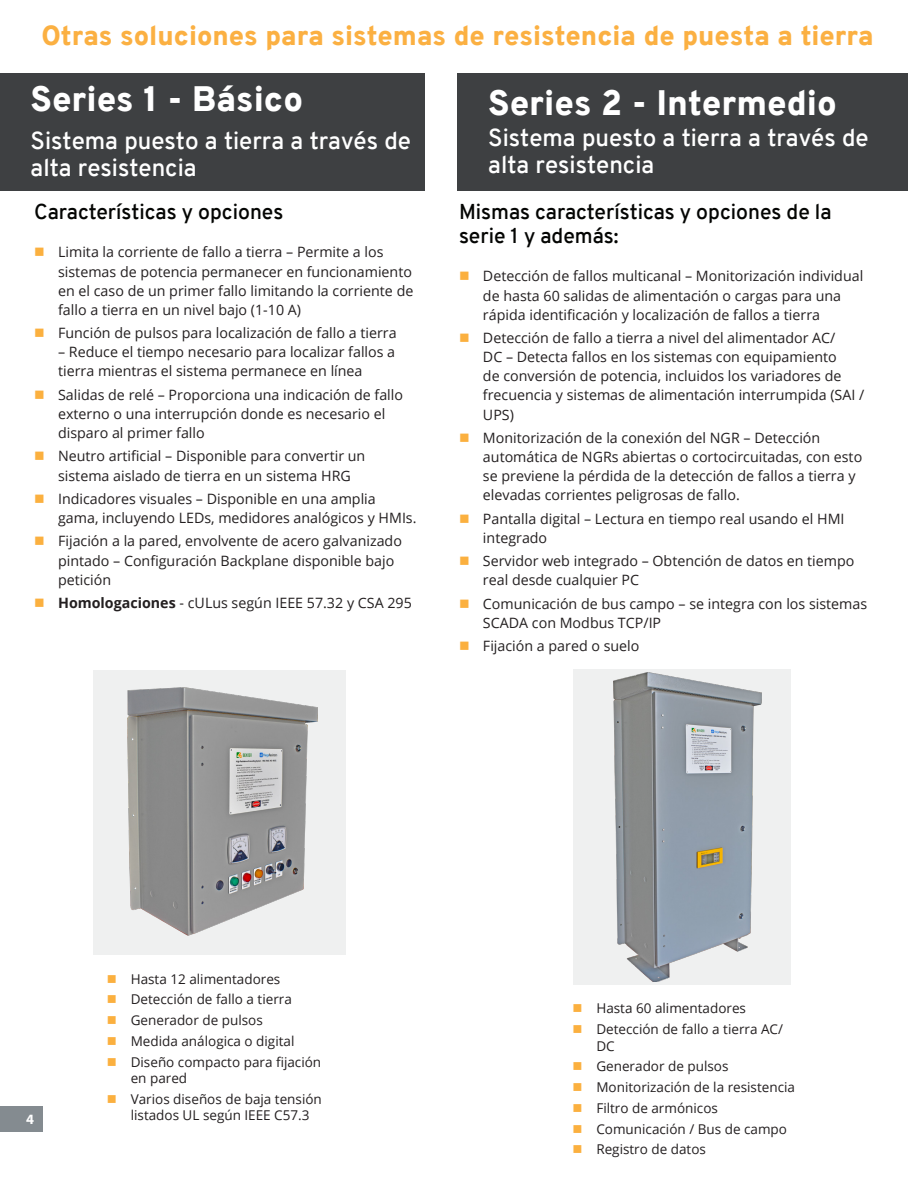
<style>
.page{position:relative;width:918px;height:1188px;background:#fff}
.page>*{position:absolute;margin:0;border:0;box-sizing:border-box;transform-origin:0 0}
.Page_Header_White_Te{font:900 34.5px "Overpass";color:#fff}
.Page_Header_White_Te-2{font:900 27px "Overpass";color:#fbb042}
.Page_Subheader_White{font:600 24px/27px "Overpass";color:#fff}
.List_header{font:600 21px/24px "Overpass";color:#040503}
.t1{font:14.25px/19.2px "Open Sans";color:#231f20}
.t2{font:700 14.25px "Myriad Pro";color:#fff}
.t3{font:13.5px/16.5px "Open Sans";color:#231f20}
.s1{font-weight:700}
</style>
<div class="page">
<div style="left:0;top:1106px;width:43px;height:25px;background:#848b90"></div>
<div style="left:573px;top:669px;width:218px;height:315px;background:#eff0f0"></div>
<div style="left:93px;top:670px;width:253px;height:285px;background:#eff0f0"></div>
<div style="left:0;top:73px;width:425px;height:118px;background:#3e4042"></div>
<div style="left:458px;top:73px;width:450px;height:118px;background:#3e4042"></div>
<img style="left:128px;top:687px;width:190px;height:249px">
<img style="left:614px;top:672px;width:148px;height:310px">
<p class="Page_Header_White_Te-2" style="left:41px;top:16px;width:834px">Otras soluciones para sistemas de resistencia de puesta a tierra</p>
<p class="Page_Header_White_Te" style="left:31px;top:75px;width:274px">Series 1 - Básico</p>
<p class="Page_Subheader_White" style="left:31px;top:127px;width:382px">Sistema puesto a tierra a través de alta resistencia</p>
<p class="List_header" style="left:34px;top:200px;width:251px">Características y opciones</p>
<p class="t1" style="left:58px;top:242px;width:357px">Limita la corriente de fallo a tierra – Permite a los sistemas de potencia permanecer en funcionamiento en el caso de un primer fallo limitando la corriente de fallo a tierra en un nivel bajo (1-10 A)</p>
<p class="t1" style="left:58px;top:323px;width:340px">Función de pulsos para localización de fallo a tierra</p>
<p class="t1" style="left:58px;top:342px;width:339px">– Reduce el tiempo necesario para localizar fallos a tierra mientras el sistema permanece en línea</p>
<p class="t1" style="left:58px;top:385px;width:347px">Salidas de relé – Proporciona una indicación de fallo externo o una interrupción donde es necesario el disparo al primer fallo</p>
<p class="t1" style="left:58px;top:446px;width:309px">Neutro artificial – Disponible para convertir un sistema aislado de tierra en un sistema HRG</p>
<p class="t1" style="left:58px;top:489px;width:360px">Indicadores visuales – Disponible en una amplia gama, incluyendo LEDs, medidores analógicos y HMIs.</p>
<p class="t1" style="left:58px;top:531px;width:345px">Fijación a la pared, envolvente de acero galvanizado pintado – Configuración Backplane disponible bajo petición</p>
<p class="t1" style="left:58px;top:593px;width:355px"><span class="s1">Homologaciones</span> - cULus según IEEE 57.32 y CSA 295</p>
<p class="Page_Header_White_Te" style="left:488px;top:78px;width:350px">Series 2 - Intermedio</p>
<p class="Page_Subheader_White" style="left:488px;top:125px;width:382px">Sistema puesto a tierra a través de alta resistencia</p>
<p class="List_header" style="left:459px;top:200px;width:374px">Mismas características y opciones de la serie 1 y además:</p>
<p class="t1" style="left:483px;top:266px;width:382px">Detección de fallos multicanal – Monitorización individual de hasta 60 salidas de alimentación o cargas para una rápida identificación y localización de fallos a tierra</p>
<p class="t1" style="left:483px;top:328px;width:383px">Detección de fallo a tierra a nivel del alimentador AC/<br>DC – Detecta fallos en los sistemas con equipamiento<br>de conversión de potencia, incluidos los variadores de frecuencia y sistemas de alimentación interrumpida (SAI / UPS)</p>
<p class="t1" style="left:483px;top:428px;width:381px">Monitorización de la conexión del NGR – Detección automática de NGRs abiertas o cortocircuitadas, con esto se previene la pérdida de la detección de fallos a tierra y elevadas corrientes peligrosas de fallo.</p>
<p class="t1" style="left:483px;top:509px;width:363px">Pantalla digital – Lectura en tiempo real usando el HMI integrado</p>
<p class="t1" style="left:483px;top:551px;width:373px">Servidor web integrado – Obtención de datos en tiempo real desde cualquier PC</p>
<p class="t1" style="left:483px;top:594px;width:386px">Comunicación de bus campo – se integra con los sistemas<br>SCADA con Modbus TCP/IP</p>
<p class="t1" style="left:483px;top:636px;width:158px">Fijación a pared o suelo</p>
<p class="t2" style="left:26px;top:1110px;width:9px">4</p>
<p class="t3" style="left:131px;top:970px;width:151px">Hasta 12 alimentadores</p>
<p class="t3" style="left:131px;top:991px;width:163px">Detección de fallo a tierra</p>
<p class="t3" style="left:131px;top:1012px;width:134px">Generador de pulsos</p>
<p class="t3" style="left:131px;top:1032px;width:165px">Medida análogica o digital</p>
<p class="t3" style="left:131px;top:1053px;width:192px">Diseño compacto para fijación en pared</p>
<p class="t3" style="left:131px;top:1090px;width:193px">Varios diseños de baja tensión listados UL según IEEE C57.3</p>
<p class="t3" style="left:596px;top:1000px;width:151px">Hasta 60 alimentadores</p>
<p class="t3" style="left:596px;top:1021px;width:188px">Detección de fallo a tierra AC/<br>DC</p>
<p class="t3" style="left:596px;top:1058px;width:134px">Generador de pulsos</p>
<p class="t3" style="left:596px;top:1079px;width:200px">Monitorización de la resistencia</p>
<p class="t3" style="left:596px;top:1099px;width:123px">Filtro de armónicos</p>
<p class="t3" style="left:596px;top:1120px;width:192px">Comunicación / Bus de campo</p>
<p class="t3" style="left:596px;top:1141px;width:111px">Registro de datos</p>
</div>
